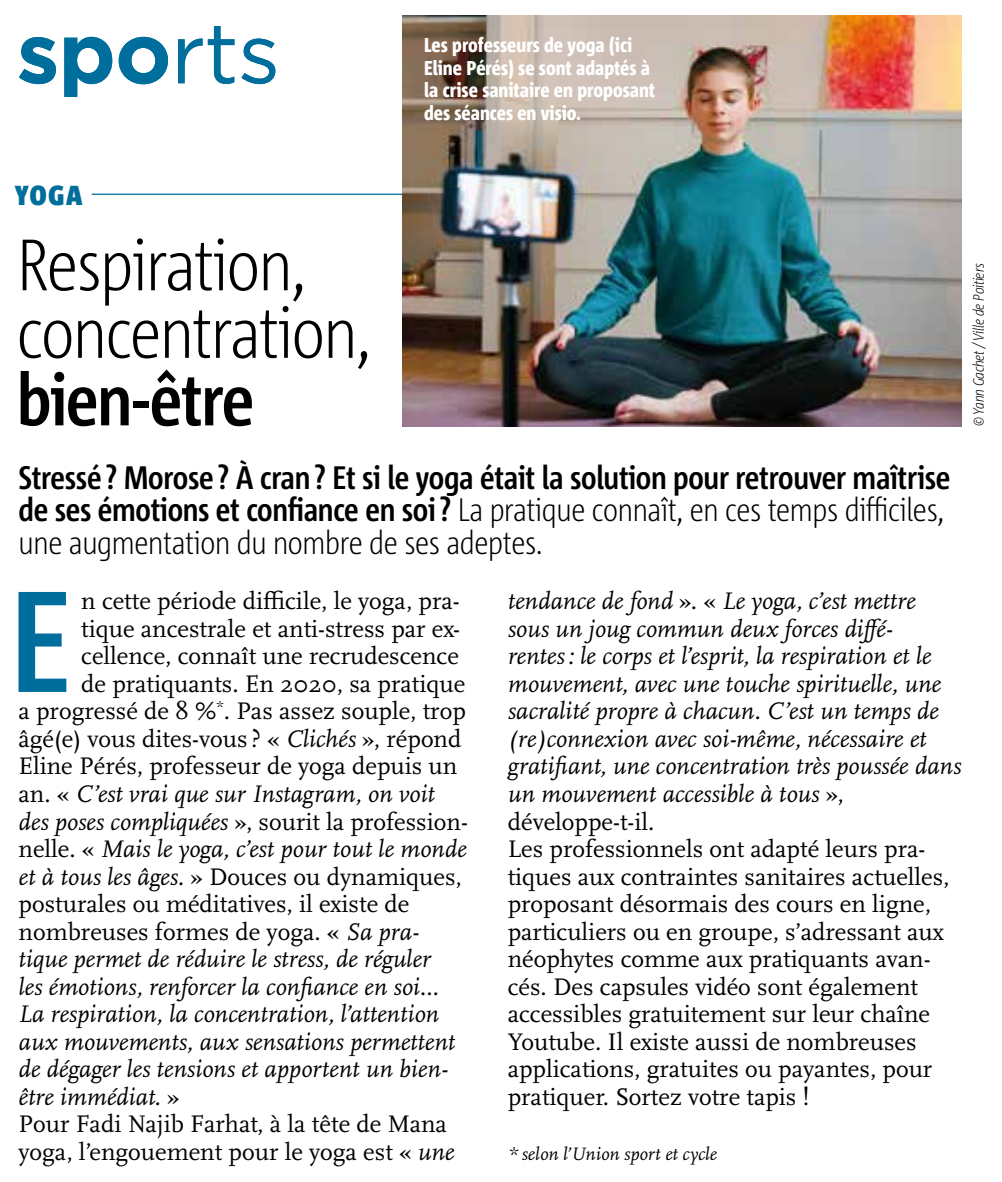
<style>
.page{position:relative;width:1002px;height:1182px;background:#fff}
.page>*{position:absolute;margin:0;border:0;box-sizing:border-box;transform-origin:0 0}
.t1{font:700 143.25px "Corpid C1 Cd";color:#006e9c}
.t2{font:700 85px "Gotham";color:#006e9c}
.t3{font:300 72.5px/67.5px "Corpid C1 Cd";letter-spacing:-.02em;color:#000}
.t4{font:700 72.5px "Corpid C1 Cd";letter-spacing:-.02em;color:#000}
.t5{font:700 32.5px/32.5px "Corpid C1 Cd";letter-spacing:-.01em;color:#000}
.t6{font:900 27.5px "Corpid C1 Cd";color:#006e9c}
.t7{font:25px/27.5px "Scala OT";color:#000}
.t8{font:italic 25px "Scala OT";color:#000}
.t9{font:800 20px/22.5px "Corpid C1 Cd";color:#fff}
.t10{font:italic 18.75px "Scala OT";color:#000}
.t11{font:italic 300 15px "Corpid C1 Cd";letter-spacing:-.02em;color:#000}
.s1{font-weight:400}
.s2{font-weight:300}
.s3{font-style:italic}
.s4{font-style:normal}
</style>
<div class="page">
<hr style="left:92px;top:194px;width:311px;height:1px;background:#006e9c">
<img style="left:403px;top:15px;width:558px;height:411px">
<h2 class="t2" style="left:17px;top:-3px;width:265px">spo<span class="s1">rts</span></h2>
<p class="t9" style="left:424px;top:33px;width:232px">Les professeurs de yoga (ici<br>Eline Pérés) se sont adaptés à la crise sanitaire en proposant des séances en visio.</p>
<p class="t6" style="left:15px;top:178px;width:69px">YOGA</p>
<h3 class="t3" style="left:17px;top:229px;width:356px">Respiration, concentration,</h3>
<h3 class="t4" style="left:17px;top:354px;width:239px">bien-être</h3>
<p class="t11" style="left:969px;top:426px;width:164px;rotate:-90deg">© Yann Gachet /Ville de Poitiers</p>
<h3 class="t5" style="left:19px;top:460px;width:933px">Stressé? Morose? À cran? Et si le yoga était la solution pour retrouver maîtrise de ses émotions et confiance en soi? <span class="s2">La pratique connaît, en ces temps difficiles, une augmentation du nombre de ses adeptes.</span></h3>
<h1 class="t1" style="left:10px;top:551px;width:64px">E</h1>
<p class="t7" style="left:81px;top:588px;width:380px">n cette période difficile, le yoga, pra-</p>
<p class="t7" style="left:81px;top:615px;width:380px">tique ancestrale et anti-stress par ex-</p>
<p class="t7" style="left:81px;top:643px;width:379px">cellence, connaît une recrudescence</p>
<p class="t7" style="left:81px;top:670px;width:385px">de pratiquants. En 2020, sa pratique</p>
<p class="t7" style="left:19px;top:698px;width:449px">a progressé de 8 %<sup>*</sup>. Pas assez souple, trop</p>
<p class="t7" style="left:19px;top:725px;width:444px">âgé(e) vous dites-vous ? « <span class="s3">Clichés</span> », répond</p>
<p class="t7" style="left:19px;top:753px;width:440px">Eline Pérés, professeur de yoga depuis un</p>
<p class="t8" style="left:19px;top:780px;width:418px"><span class="s4">an. «</span> C’est vrai que sur Instagram, on voit</p>
<p class="t7" style="left:19px;top:808px;width:451px"><span class="s3">des poses compliquées</span> », sourit la profession-</p>
<p class="t8" style="left:19px;top:835px;width:449px"><span class="s4">nelle. «</span> Mais le yoga, c’est pour tout le monde</p>
<p class="t7" style="left:19px;top:863px;width:445px"><span class="s3">et à tous les âges.</span> » Douces ou dynamiques,</p>
<p class="t7" style="left:19px;top:890px;width:392px">posturales ou méditatives, il existe de</p>
<p class="t7" style="left:19px;top:918px;width:402px">nombreuses formes de yoga. « <span class="s3">Sa pra-</span></p>
<p class="t8" style="left:19px;top:945px;width:413px">tique permet de réduire le stress, de réguler</p>
<p class="t8" style="left:19px;top:972px;width:422px">les émotions, renforcer la confiance en soi…</p>
<p class="t8" style="left:19px;top:1000px;width:422px">La respiration, la concentration, l’attention</p>
<p class="t8" style="left:19px;top:1027px;width:438px">aux mouvements, aux sensations permettent</p>
<p class="t8" style="left:19px;top:1055px;width:431px">de dégager les tensions et apportent un bien-</p>
<p class="t8" style="left:19px;top:1082px;width:162px">être immédiat. <span class="s4">»</span></p>
<p class="t7" style="left:19px;top:1110px;width:430px">Pour Fadi Najib Farhat, à la tête de Mana</p>
<p class="t7" style="left:19px;top:1138px;width:437px">yoga, l’engouement pour le yoga est « <span class="s3">une</span></p>
<p class="t7" style="left:507px;top:588px;width:455px"><span class="s3">tendance de fond</span> ». « <span class="s3">Le yoga, c’est mettre sous un joug commun deux forces diffé&shy;rentes: le corps et l’esprit, la respiration et le mouvement, avec une touche spirituelle, une sacralité propre à chacun. C’est un temps de (re)connexion avec soi-même, nécessaire et gratifiant, une concentration très poussée dans un mouvement accessible à tous</span> », développe-t-il.<br>Les professionnels ont adapté leurs pra&shy;tiques aux contraintes sanitaires actuelles, proposant désormais des cours en ligne, particuliers ou en groupe, s’adressant aux néophytes comme aux pratiquants avan&shy;cés. Des capsules vidéo sont également accessibles gratuitement sur leur chaîne Youtube. Il existe aussi de nombreuses applications, gratuites ou payantes, pour pratiquer. Sortez votre tapis !</p>
<p class="t10" style="left:507px;top:1143px;width:210px">* selon l’Union sport et cycle</p>
</div>
